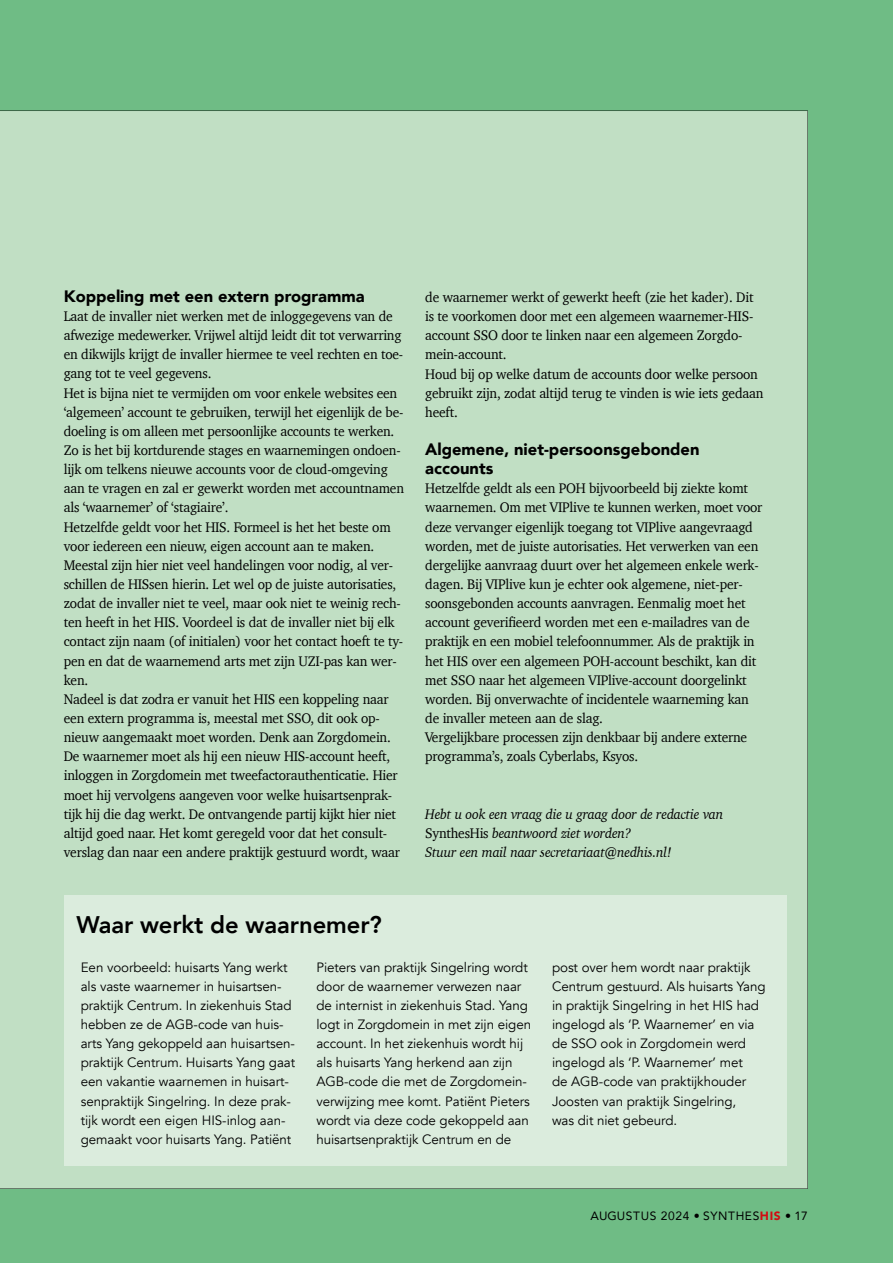
<style>
.page{position:relative;width:893px;height:1263px;background:#6fbc85}
.page>*{position:absolute;margin:0;border:0;box-sizing:border-box;transform-origin:0 0}
.t1{font:800 24px "Avenir";letter-spacing:-.005em;color:#000}
.t2{font:900 16.5px/19.2px "Avenir";color:#000}
.t3{font:14.25px/19.2px "Charter";letter-spacing:-.015em;color:#000;scale:.95 1}
.t4{font:italic 14.25px/19.2px "Charter";letter-spacing:-.015em;color:#000;scale:.95 1}
.t5{font:13.5px/19.2px "Avenir";letter-spacing:-.005em;color:#000}
.t6{font:12px "Avenir";letter-spacing:.05em;color:#000}
.s1{font-style:normal}
.s2{font-weight:900;color:#d20a11}
</style>
<div class="page">
<div style="left:0;top:111px;width:808px;height:1078px;background:#c1dfc4"></div>
<div style="left:64px;top:895px;width:723px;height:270px;background:#dbecdd"></div>
<p class="t2" style="left:64px;top:286px;width:302px">Koppeling met een extern programma</p>
<p class="t3" style="left:64px;top:306px;width:360px">Laat de invaller niet werken met de inloggegevens van de afwezige medewerker. Vrijwel altijd leidt dit tot verwarring en dikwijls krijgt de invaller hiermee te veel rechten en toe&shy;gang tot te veel gegevens.<br>Het is bijna niet te vermijden om voor enkele websites een ‘algemeen’ account te gebruiken, terwijl het eigenlijk de be&shy;doeling is om alleen met persoonlijke accounts te werken.<br>Zo is het bij kortdurende stages en waarnemingen ondoen&shy;lijk om telkens nieuwe accounts voor de cloud-omgeving aan te vragen en zal er gewerkt worden met accountnamen als ‘waarnemer’ of ‘stagiaire’.<br>Hetzelfde geldt voor het HIS. Formeel is het het beste om voor iedereen een nieuw, eigen account aan te maken.<br>Meestal zijn hier niet veel handelingen voor nodig, al ver&shy;schillen de HISsen hierin. Let wel op de juiste autorisaties, zodat de invaller niet te veel, maar ook niet te weinig rech&shy;ten heeft in het HIS. Voordeel is dat de invaller niet bij elk contact zijn naam (of initialen) voor het contact hoeft te ty&shy;pen en dat de waarnemend arts met zijn UZI-pas kan wer&shy;ken.<br>Nadeel is dat zodra er vanuit het HIS een koppeling naar een extern programma is, meestal met SSO, dit ook op&shy;nieuw aangemaakt moet worden. Denk aan Zorgdomein.<br>De waarnemer moet als hij een nieuw HIS-account heeft, inloggen in Zorgdomein met tweefactorauthenticatie. Hier moet hij vervolgens aangeven voor welke huisartsenprak&shy;tijk hij die dag werkt. De ontvangende partij kijkt hier niet altijd goed naar. Het komt geregeld voor dat het consult&shy;verslag dan naar een andere praktijk gestuurd wordt, waar</p>
<p class="t3" style="left:425px;top:287px;width:358px">de waarnemer werkt of gewerkt heeft (zie het kader). Dit is te voorkomen door met een algemeen waarnemer-HIS&shy;account SSO door te linken naar een algemeen Zorgdo&shy;mein-account.<br>Houd bij op welke datum de accounts door welke persoon gebruikt zijn, zodat altijd terug te vinden is wie iets gedaan heeft.</p>
<p class="t2" style="left:425px;top:439px;width:276px">Algemene, niet-persoonsgebonden accounts</p>
<p class="t3" style="left:425px;top:479px;width:356px">Hetzelfde geldt als een POH bijvoorbeeld bij ziekte komt waarnemen. Om met VIPlive te kunnen werken, moet voor deze vervanger eigenlijk toegang tot VIPlive aangevraagd worden, met de juiste autorisaties. Het verwerken van een dergelijke aanvraag duurt over het algemeen enkele werk&shy;dagen. Bij VIPlive kun je echter ook algemene, niet-per&shy;soonsgebonden accounts aanvragen. Eenmalig moet het account geverifieerd worden met een e-mailadres van de praktijk en een mobiel telefoonnummer. Als de praktijk in het HIS over een algemeen POH-account beschikt, kan dit met SSO naar het algemeen VIPlive-account doorgelinkt worden. Bij onverwachte of incidentele waarneming kan de invaller meteen aan de slag.<br>Vergelijkbare processen zijn denkbaar bij andere externe programma’s, zoals Cyberlabs, Ksyos.</p>
<p class="t4" style="left:425px;top:804px;width:315px">Hebt u ook een vraag die u graag door de redactie van<br><span class="s1">SynthesHis</span> beantwoord ziet worden?<br>Stuur een mail naar secretariaat@nedhis.nl!</p>
<h1 class="t1" style="left:77px;top:906px;width:307px">Waar werkt de waarnemer?</h1>
<p class="t5" style="left:81px;top:958px;width:216px">Een voorbeeld: huisarts Yang werkt als vaste waarnemer in huisartsen&shy;praktijk Centrum. In ziekenhuis Stad hebben ze de AGB-code van huis&shy;arts Yang gekoppeld aan huisartsen&shy;praktijk Centrum. Huisarts Yang gaat een vakantie waarnemen in huisart&shy;senpraktijk Singelring. In deze prak&shy;tijk wordt een eigen HIS-inlog aan&shy;gemaakt voor huisarts Yang. Patiënt</p>
<p class="t5" style="left:316px;top:958px;width:216px">Pieters van praktijk Singelring wordt door de waarnemer verwezen naar de internist in ziekenhuis Stad. Yang logt in Zorgdomein in met zijn eigen account. In het ziekenhuis wordt hij als huisarts Yang herkend aan zijn AGB-code die met de Zorgdomein&shy;verwijzing mee komt. Patiënt Pieters wordt via deze code gekoppeld aan huisartsenpraktijk Centrum en de</p>
<p class="t5" style="left:552px;top:957px;width:215px">post over hem wordt naar praktijk<br>Centrum gestuurd. Als huisarts Yang in praktijk Singelring in het HIS had ingelogd als ‘P. Waarnemer’ en via de SSO ook in Zorgdomein werd ingelogd als ‘P. Waarnemer’ met<br>de AGB-code van praktijkhouder<br>Joosten van praktijk Singelring,<br>was dit niet gebeurd.</p>
<p class="t6" style="left:591px;top:1207px;width:219px">AUGUSTUS 2024 • SYNTHES<span class="s2">HIS</span> • 17</p>
</div>
